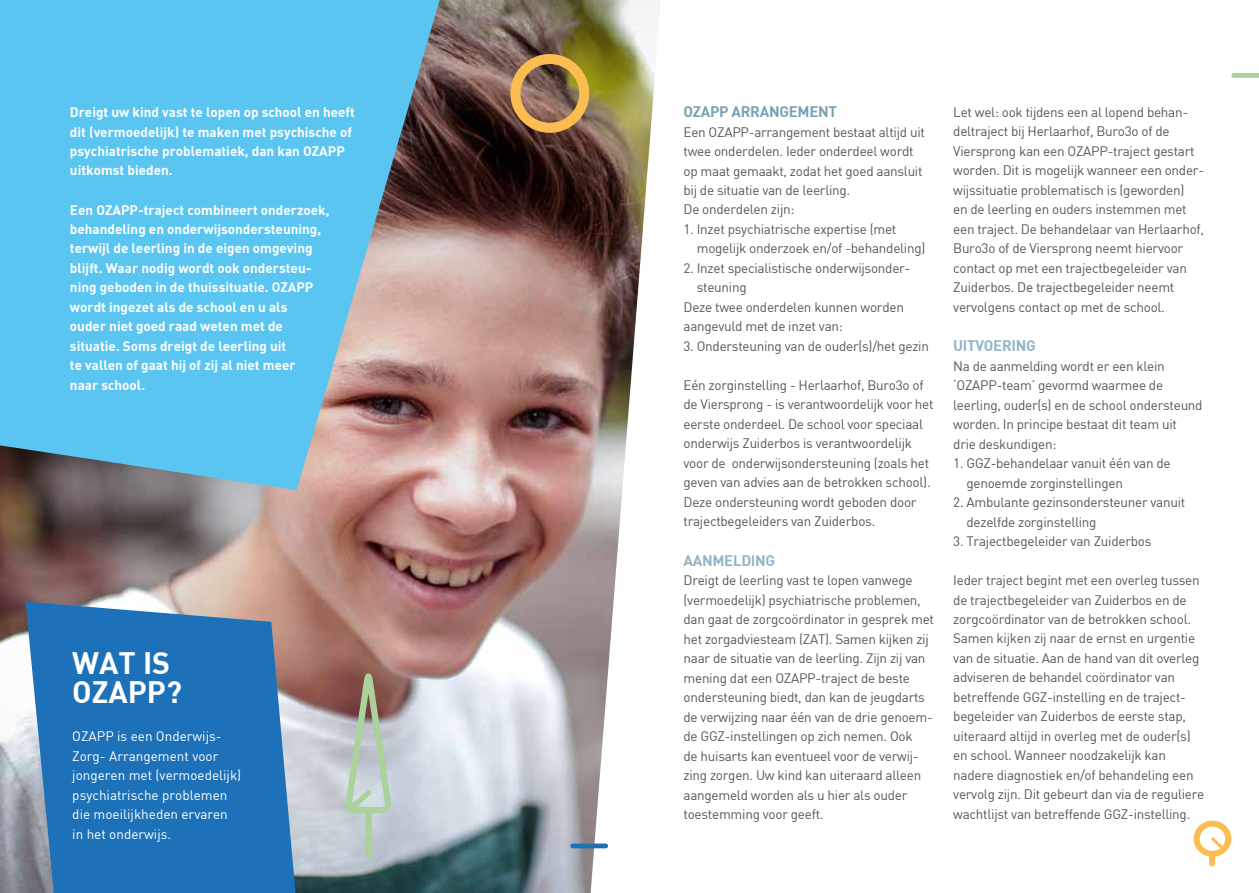
<style>
.page{position:relative;width:1259px;height:893px;background:#fff}
.page>*{position:absolute;margin:0;border:0;box-sizing:border-box;transform-origin:0 0}
.t1{font:30.3px/29.1px "DIN Bold";color:#fff}
.t2{font:15px "DIN Bold";letter-spacing:-.02em;color:#92b4c6}
.t3{font:15px "DIN Bold";letter-spacing:-.02em;color:#78a1b7}
.t4{font:13.5px/19.5px "DIN";letter-spacing:-.02em;color:#575756}
.t5{font:13.5px/19.5px "DIN Bold";color:#fff}
.t6{font:13.5px/19.5px "DIN";color:#fff}
</style>
<div class="page">
<img style="left:0;top:0;width:661px;height:893px">
<svg style="left:26px;top:602px;width:269px;height:291px;background:#3179b7"></svg>
<svg style="left:0;top:0;width:440px;height:490px;background:#68b8db"></svg>
<svg style="left:345px;top:673px;width:46px;height:140px;background:#aaad9f"></svg>
<div style="left:365px;top:810px;width:6px;height:49px;background:#aad29a;border-radius:3px"></div>
<svg style="left:510px;top:54px;width:79px;height:79px;background:#a67f4d"></svg>
<svg style="left:1193px;top:821px;width:38px;height:45px"></svg>
<svg style="left:1231px;top:73px;width:28px;height:5px"></svg>
<div style="left:570px;top:843px;width:38px;height:5px;background:#1d71b8;border-radius:2px"></div>
<p class="t5" style="left:70px;top:102px;width:286px">Dreigt uw kind vast te lopen op school en heeft dit (vermoedelijk) te maken met psychische of psychiatrische problematiek, dan kan OZAPP uitkomst bieden.</p>
<p class="t5" style="left:70px;top:199px;width:261px">Een OZAPP-traject combineert onderzoek, behandeling en onderwijsondersteuning, terwijl de leerling in de eigen omgeving blijft. Waar nodig wordt ook ondersteu&shy;ning geboden in de thuissituatie. OZAPP wordt ingezet als de school en u als<br>ouder niet goed raad weten met de situatie. Soms dreigt de leerling uit<br>te vallen of gaat hij of zij al niet meer<br>naar school.</p>
<h1 class="t1" style="left:72px;top:647px;width:111px">WAT IS<br>OZAPP?</h1>
<p class="t6" style="left:72px;top:726px;width:170px">OZAPP is een Onderwijs-<br>Zorg- Arrangement voor jongeren met (vermoedelijk) psychiatrische problemen die moeilijkheden ervaren in het onderwijs.</p>
<p class="t3" style="left:683px;top:102px;width:155px">OZAPP ARRANGEMENT</p>
<p class="t4" style="left:683px;top:122px;width:243px">Een OZAPP-arrangement bestaat altijd uit twee onderdelen. Ieder onderdeel wordt op maat gemaakt, zodat het goed aansluit bij de situatie van de leerling.<br>De onderdelen zijn:</p>
<p class="t4" style="left:697px;top:219px;width:230px;text-indent:-13px">1. Inzet psychiatrische expertise (met mogelijk onderzoek en/of -behandeling)</p>
<p class="t4" style="left:683px;top:258px;width:226px">2. Inzet specialistische onderwijsonder-</p>
<p class="t4" style="left:697px;top:278px;width:51px">steuning</p>
<p class="t4" style="left:683px;top:297px;width:222px">Deze twee onderdelen kunnen worden</p>
<p class="t4" style="left:683px;top:317px;width:161px">aangevuld met de inzet van:</p>
<p class="t4" style="left:683px;top:336px;width:247px">3. Ondersteuning van de ouder(s)/het gezin</p>
<p class="t4" style="left:683px;top:375px;width:252px">Eén zorginstelling - Herlaarhof, Buro3o of de Viersprong - is verantwoordelijk voor het eerste onderdeel. De school voor speciaal onderwijs Zuiderbos is verantwoordelijk voor de onderwijsondersteuning (zoals het geven van advies aan de betrokken school).<br>Deze ondersteuning wordt geboden door trajectbegeleiders van Zuiderbos.</p>
<p class="t2" style="left:683px;top:550px;width:93px">AANMELDING</p>
<p class="t4" style="left:683px;top:570px;width:252px">Dreigt de leerling vast te lopen vanwege (vermoedelijk) psychiatrische problemen, dan gaat de zorgcoördinator in gesprek met het zorgadviesteam (ZAT). Samen kijken zij naar de situatie van de leerling. Zijn zij van mening dat een OZAPP-traject de beste ondersteuning biedt, dan kan de jeugdarts de verwijzing naar één van de drie genoem&shy;de GGZ-instellingen op zich nemen. Ook<br>de huisarts kan eventueel voor de verwij&shy;zing zorgen. Uw kind kan uiteraard alleen aangemeld worden als u hier als ouder toestemming voor geeft.</p>
<p class="t4" style="left:953px;top:102px;width:252px">Let wel: ook tijdens een al lopend behan&shy;deltraject bij Herlaarhof, Buro3o of de Viersprong kan een OZAPP-traject gestart worden. Dit is mogelijk wanneer een onder&shy;wijssituatie problematisch is (geworden)<br>en de leerling en ouders instemmen met een traject. De behandelaar van Herlaarhof, Buro3o of de Viersprong neemt hiervoor contact op met een trajectbegeleider van Zuiderbos. De trajectbegeleider neemt vervolgens contact op met de school.</p>
<p class="t2" style="left:953px;top:336px;width:84px">UITVOERING</p>
<p class="t4" style="left:953px;top:356px;width:251px">Na de aanmelding wordt er een klein ‘OZAPP-team’ gevormd waarmee de leerling, ouder(s) en de school ondersteund worden. In principe bestaat dit team uit drie deskundigen:</p>
<p class="t4" style="left:966px;top:453px;width:206px;text-indent:-13px">1. GGZ-behandelaar vanuit één van de genoemde zorginstellingen</p>
<p class="t4" style="left:966px;top:492px;width:220px;text-indent:-13px">2. Ambulante gezinsondersteuner vanuit dezelfde zorginstelling</p>
<p class="t4" style="left:953px;top:531px;width:200px">3. Trajectbegeleider van Zuiderbos</p>
<p class="t4" style="left:953px;top:570px;width:253px">Ieder traject begint met een overleg tussen de trajectbegeleider van Zuiderbos en de zorgcoördinator van de betrokken school.<br>Samen kijken zij naar de ernst en urgentie van de situatie. Aan de hand van dit overleg adviseren de behandel coördinator van betreffende GGZ-instelling en de traject&shy;begeleider van Zuiderbos de eerste stap, uiteraard altijd in overleg met de ouder(s) en school. Wanneer noodzakelijk kan nadere diagnostiek en/of behandeling een vervolg zijn. Dit gebeurt dan via de reguliere wachtlijst van betreffende GGZ-instelling.</p>
</div>
